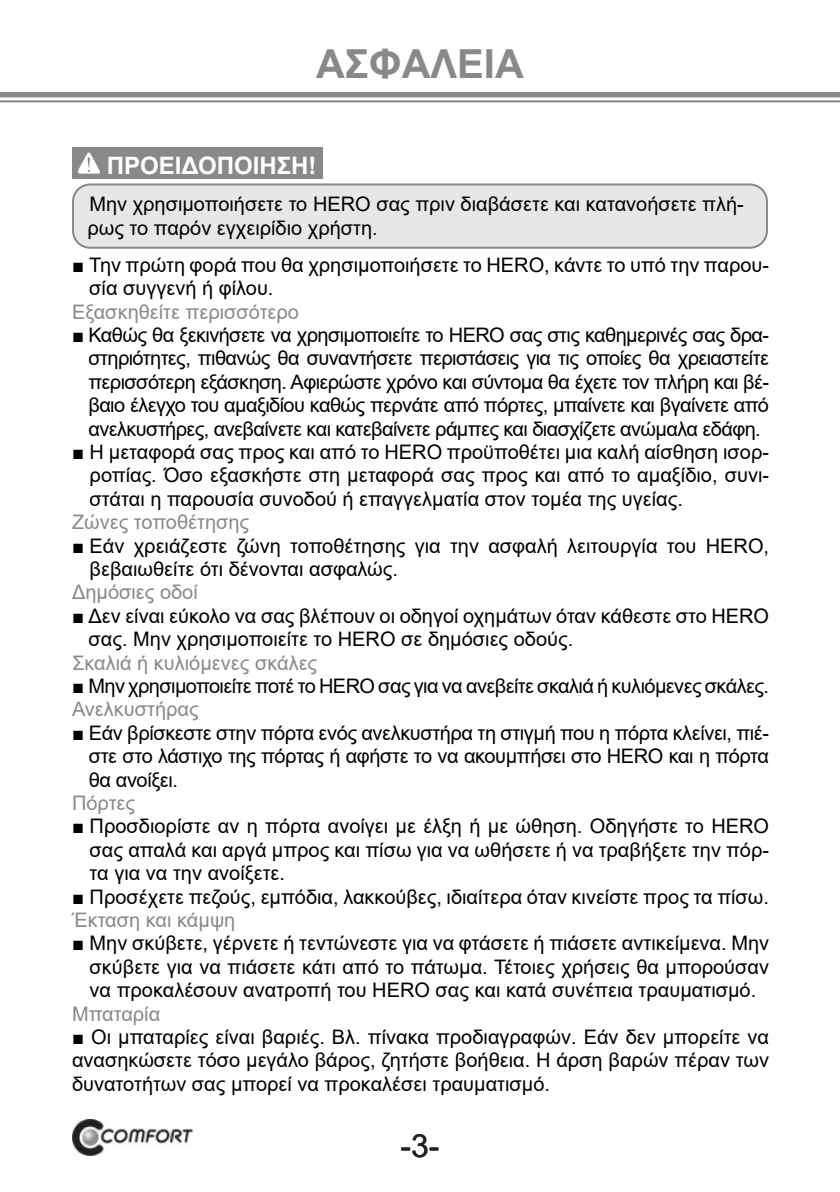
<style>
.page{position:relative;width:840px;height:1192px;background:#fff}
.page>*{position:absolute;margin:0;border:0;box-sizing:border-box;transform-origin:0 0}
.t1{font:700 40px "Arial";color:#898989}
.t2{font:32px "Arial";color:#202020}
.t3{font:700 24px "Arial";color:#fff}
.t4{font:20px/23.4px "Arial";color:#010101;text-align:justify}
.t5{font:20px "Arial";color:#898989}
.t6{font:20px "Arial";letter-spacing:-.03em;color:#010101}
</style>
<div class="page">
<img style="left:73px;top:1120px;width:119px;height:36px">
<div style="left:72px;top:147px;width:251px;height:32px;background:#898989"></div>
<svg style="left:78px;top:152px;width:22px;height:22px"></svg>
<div style="left:73px;top:184px;width:694px;height:64px;background:#e7e7e7;border-radius:17px"></div>
<div style="left:72px;top:183px;width:696px;height:66px;border:2px solid #898989;border-radius:17px"></div>
<div style="left:0;top:92px;width:840px;height:5px;background:#898989"></div>
<hr style="left:0;top:101px;width:840px;height:1px;background:#898989">
<h1 class="t1" style="left:316px;top:36px;width:209px">ΑΣΦAΛΕΙΑ</h1>
<p class="t3" style="left:107px;top:148px;width:211px">ΠΡΟΕΙΔΟΠΟΙΗΣΗ!</p>
<p class="t4" style="left:87px;top:192px;width:658px;line-height:24px">Μην χρησιμοποιήσετε το HERO σας πριν διαβάσετε και κατανοήσετε πλή&shy;ρως το παρόν εγχειρίδιο χρήστη.</p>
<p class="t4" style="left:89px;top:253px;width:681px;text-indent:-17px">■ Την πρώτη φορά που θα χρησιμοποιήσετε το HERO, κάντε το υπό την παρου&shy;σία συγγενή ή φίλου.</p>
<p class="t5" style="left:72px;top:298px;width:229px">Εξασκηθείτε περισσότερο</p>
<p class="t4" style="left:88px;top:323px;width:682px;text-indent:-16px">■ Καθώς θα ξεκινήσετε να χρησιμοποιείτε το HERO σας στις καθημερινές σας δρα&shy;στηριότητες, πιθανώς θα συναντήσετε περιστάσεις για τις οποίες θα χρειαστείτε περισσότερη εξάσκηση. Αφιερώστε χρόνο και σύντομα θα έχετε τον πλήρη και βέ&shy;βαιο έλεγχο του αμαξιδίου καθώς περνάτε από πόρτες, μπαίνετε και βγαίνετε από ανελκυστήρες, ανεβαίνετε και κατεβαίνετε ράμπες και διασχίζετε ανώμαλα εδάφη.</p>
<p class="t4" style="left:90px;top:440px;width:681px;text-indent:-18px">■ Η μεταφορά σας προς και από το HERO προϋποθέτει μια καλή αίσθηση ισορ&shy;ροπίας. Όσο εξασκήστε στη μεταφορά σας προς και από το αμαξίδιο, συνι&shy;στάται η παρουσία συνοδού ή επαγγελματία στον τομέα της υγείας.</p>
<p class="t5" style="left:72px;top:508px;width:179px">Ζώνες τοποθέτησης</p>
<p class="t4" style="left:90px;top:534px;width:681px;text-indent:-18px">■ Εάν χρειάζεστε ζώνη τοποθέτησης για την ασφαλή λειτουργία του HERO, βεβαιωθείτε ότι δένονται ασφαλώς.</p>
<p class="t5" style="left:72px;top:579px;width:127px">Δημόσιες οδοί</p>
<p class="t4" style="left:89px;top:604px;width:682px;text-indent:-17px">■ Δεν είναι εύκολο να σας βλέπουν οι οδηγοί οχημάτων όταν κάθεστε στο HERO σας. Μην χρησιμοποιείτε το HERO σε δημόσιες οδούς.</p>
<p class="t5" style="left:72px;top:649px;width:247px">Σκαλιά ή κυλιόμενες σκάλες</p>
<p class="t6" style="left:72px;top:672px;width:698px">■ Μην χρησιμοποιείτε ποτέ το HERO σας για να ανεβείτε σκαλιά ή κυλιόμενες σκάλες.</p>
<p class="t5" style="left:72px;top:696px;width:128px">Ανελκυστήρας</p>
<p class="t4" style="left:89px;top:721px;width:682px;text-indent:-17px">■ Εάν βρίσκεστε στην πόρτα ενός ανελκυστήρα τη στιγμή που η πόρτα κλείνει, πιέ&shy;στε στο λάστιχο της πόρτας ή αφήστε το να ακουμπήσει στο HERO και η πόρτα θα ανοίξει.</p>
<p class="t5" style="left:72px;top:789px;width:65px">Πόρτες</p>
<p class="t4" style="left:90px;top:814px;width:681px;text-indent:-18px">■ Προσδιορίστε αν η πόρτα ανοίγει με έλξη ή με ώθηση. Οδηγήστε το HERO σας απαλά και αργά μπρος και πίσω για να ωθήσετε ή να τραβήξετε την πόρ&shy;τα για να την ανοίξετε.</p>
<p class="t4" style="left:72px;top:885px;width:699px">■ Προσέχετε πεζούς, εμπόδια, λακκούβες, ιδιαίτερα όταν κινείστε προς τα πίσω.</p>
<p class="t5" style="left:72px;top:906px;width:165px">Έκταση και κάμψη</p>
<p class="t4" style="left:90px;top:931px;width:681px;text-indent:-18px">■ Μην σκύβετε, γέρνετε ή τεντώνεστε για να φτάσετε ή πιάσετε αντικείμενα. Μην σκύβετε για να πιάσετε κάτι από το πάτωμα. Τέτοιες χρήσεις θα μπορούσαν να προκαλέσουν ανατροπή του HERO σας και κατά συνέπεια τραυματισμό.</p>
<p class="t5" style="left:72px;top:1000px;width:90px">Μπαταρία</p>
<p class="t4" style="left:72px;top:1025px;width:699px">■ Οι μπαταρίες είναι βαριές. Βλ. πίνακα προδιαγραφών. Εάν δεν μπορείτε να ανασηκώσετε τόσο μεγάλο βάρος, ζητήστε βοήθεια. Η άρση βαρών πέραν των δυνατοτήτων σας μπορεί να προκαλέσει τραυματισμό.</p>
<h2 class="t2" style="left:400px;top:1134px;width:41px">-3-</h2>
</div>
